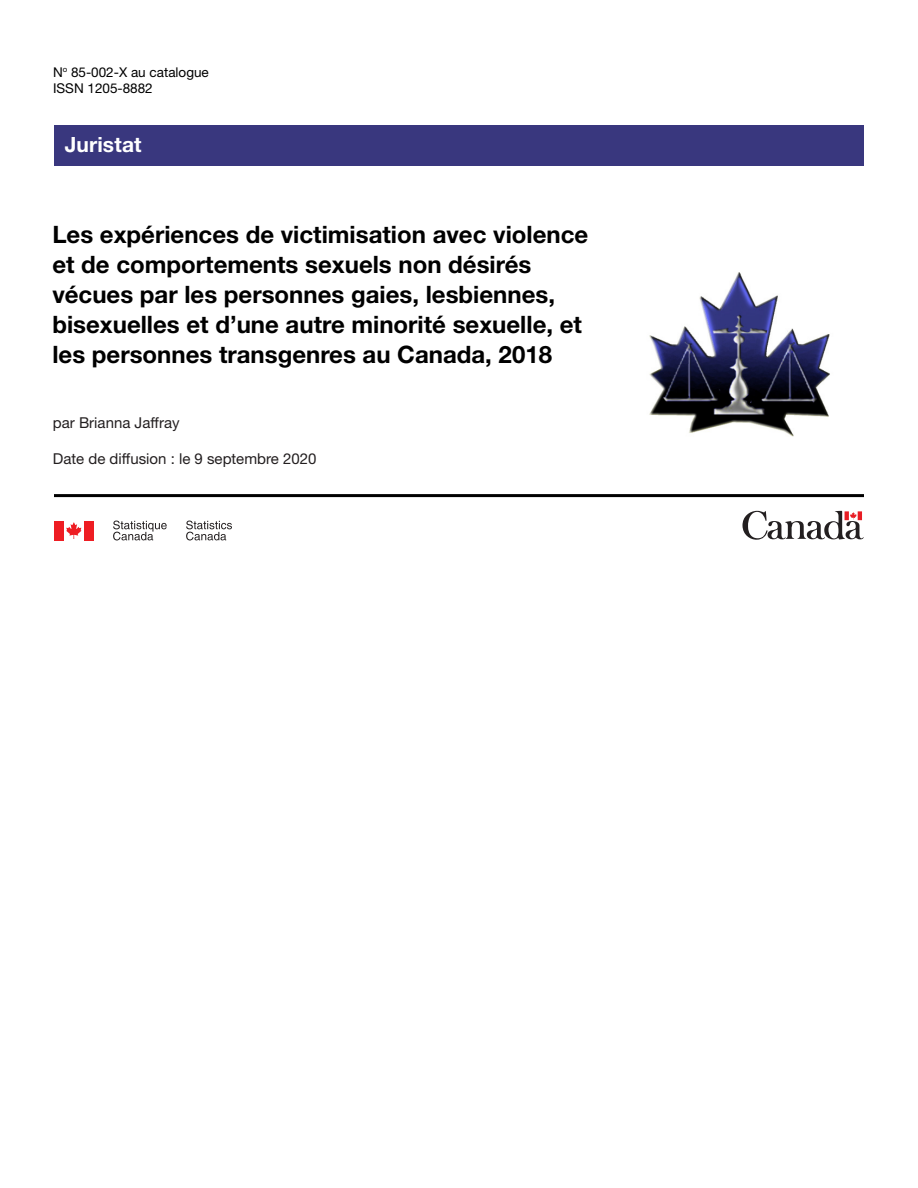
<style>
.page{position:relative;width:918px;height:1188px;background:#fff}
.page>*{position:absolute;margin:0;border:0;box-sizing:border-box;transform-origin:0 0}
.t1{font:700 24px/30px "Helvetica Neue LT Std";color:#000}
.t2{font:700 21px "Helvetica Neue LT Std";letter-spacing:.005em;color:#fff}
.t3{font:15px "Helvetica Neue LT Std";color:#231f20}
.t4{font:13.5px/16.5px "Helvetica Neue LT Std";color:#000}
</style>
<div class="page">
<svg style="left:742px;top:511px;width:122px;height:29px"></svg>
<hr style="left:54px;top:494px;width:810px;height:3px;background:#000">
<svg style="left:66px;top:522px;width:16px;height:17px"></svg>
<div style="left:54px;top:521px;width:10px;height:19px;background:#ee1d23"></div>
<div style="left:84px;top:521px;width:10px;height:19px;background:#ee1d23"></div>
<svg style="left:113px;top:521px;width:54px;height:19px"></svg>
<svg style="left:186px;top:521px;width:46px;height:19px"></svg>
<img style="left:649px;top:272px;width:181px;height:165px">
<div style="left:54px;top:125px;width:810px;height:40px;background:#39377e"></div>
<p class="t4" style="left:53px;top:63px;width:157px">N<sup>o</sup> 85-002-X au catalogue<br>ISSN 1205-8882</p>
<p class="t2" style="left:65px;top:132px;width:78px">Juristat</p>
<p class="t1" style="left:52px;top:219px;width:537px">Les expériences de victimisation avec violence et de comportements sexuels non désirés vécues par les personnes gaies, lesbiennes, bisexuelles et d’une autre minorité sexuelle, et les personnes transgenres au Canada, 2018</p>
<p class="t3" style="left:53px;top:414px;width:128px">par Brianna Jaffray</p>
<p class="t3" style="left:53px;top:449px;width:265px">Date de diffusion : le 9 septembre 2020</p>
</div>
